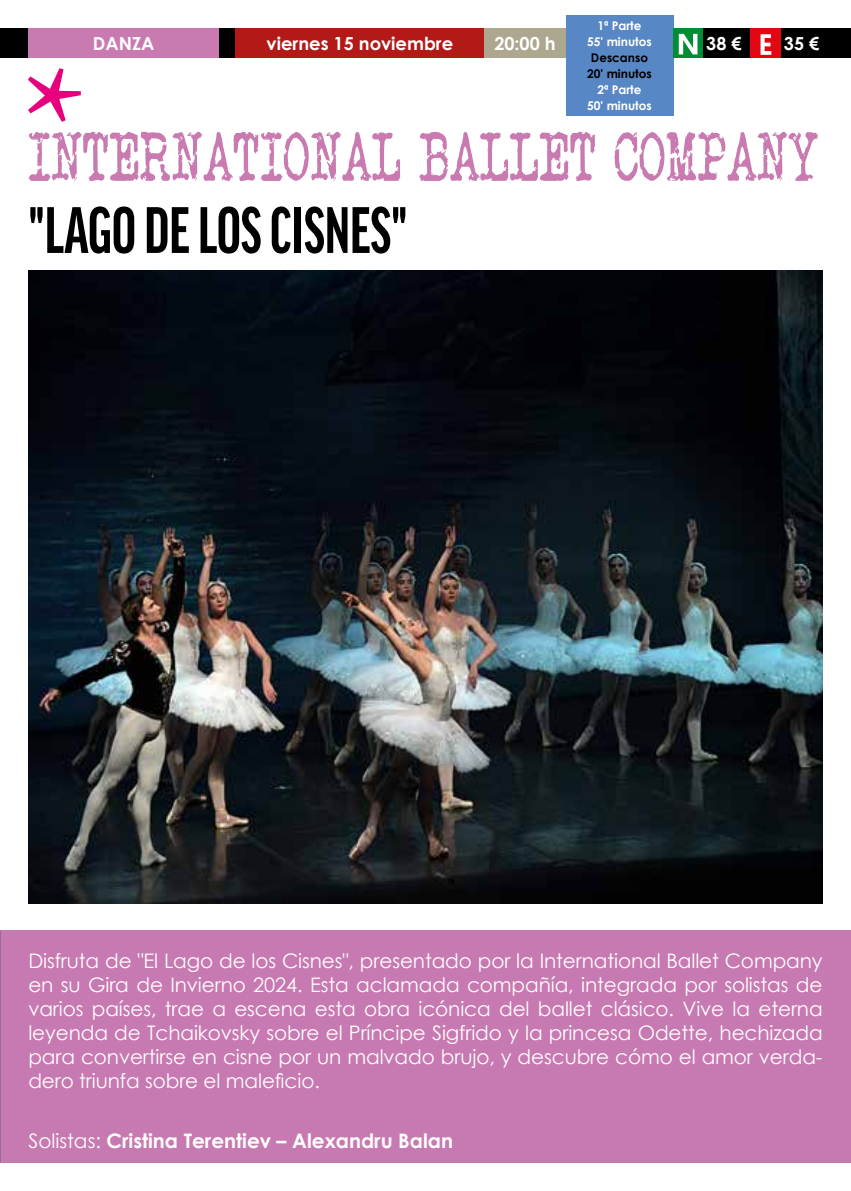
<style>
.page{position:relative;width:851px;height:1191px;background:#fff}
.page>*{position:absolute;margin:0;border:0;box-sizing:border-box;transform-origin:0 0}
.t1{font:70px "Veteran Typewriter";color:#c87ab1;scale:.73 1}
.t2{font:700 extra-condensed 70px "Good Headline Pro";color:#000;scale:.94 1}
.t3{font:20px/24px "Century Gothic";letter-spacing:-.005em;color:#fff;text-align:justify}
.t4{font:700 20px "Century Gothic";color:#fff}
.t5{font:700 18px "Century Gothic";color:#fff}
.t6{font:700 12px/16px "Century Gothic";color:#fff;text-align:center}
.t7{font:700 12px/16px "Century Gothic";color:#000;text-align:center}
.s1{font-weight:400}
</style>
<div class="page">
<div style="left:0;top:28px;width:850px;height:30px;background:#000"></div>
<div style="left:0;top:930px;width:850px;height:232px;background:#c77ab1"></div>
<div style="left:236px;top:29px;width:248px;height:29px;background:#b21917"></div>
<div style="left:484px;top:29px;width:81px;height:29px;background:#aea78f"></div>
<div style="left:565px;top:15px;width:108px;height:101px;background:#5887c6"></div>
<div style="left:28px;top:29px;width:191px;height:29px;background:#c87ab1"></div>
<div style="left:673px;top:29px;width:29px;height:29px;background:#008d36"></div>
<svg style="left:678px;top:34px;width:19px;height:20px"></svg>
<div style="left:750px;top:28px;width:30px;height:30px;background:#e30613"></div>
<svg style="left:760px;top:34px;width:11px;height:21px"></svg>
<svg style="left:28px;top:68px;width:53px;height:54px"></svg>
<img style="left:28px;top:270px;width:794px;height:633px">
<p class="t5" style="left:93px;top:30px;width:63px">DANZA</p>
<p class="t5" style="left:266px;top:30px;width:188px">viernes 15 noviembre</p>
<p class="t5" style="left:494px;top:30px;width:63px">20:00 h</p>
<p class="t6" style="left:587px;top:17px;width:66px">1ª Parte<br>55' minutos</p>
<p class="t7" style="left:587px;top:49px;width:66px">Descanso<br>20' minutos</p>
<p class="t6" style="left:587px;top:81px;width:66px">2ª Parte<br>50' minutos</p>
<p class="t5" style="left:706px;top:30px;width:37px">38 €</p>
<p class="t5" style="left:783px;top:30px;width:37px">35 €</p>
<h1 class="t1" style="left:28px;top:117px;width:1084px">INTERNATIONAL BALLET COMPANY</h1>
<h1 class="t2" style="left:28px;top:196px;width:405px">"LAGO DE LOS CISNES"</h1>
<p class="t3" style="left:28px;top:948px;width:795px">Disfruta de "El Lago de los Cisnes", presentado por la International Ballet Company en su Gira de Invierno 2024. Esta aclamada compañía, integrada por solistas de varios países, trae a escena esta obra icónica del ballet clásico. Vive la eterna leyenda de Tchaikovsky sobre el Príncipe Sigfrido y la princesa Odette, hechizada para convertirse en cisne por un malvado brujo, y descubre cómo el amor verda&shy;dero triunfa sobre el maleficio.</p>
<p class="t4" style="left:28px;top:1126px;width:426px"><span class="s1">Solistas:</span> Cristina Terentiev – Alexandru Balan</p>
</div>
